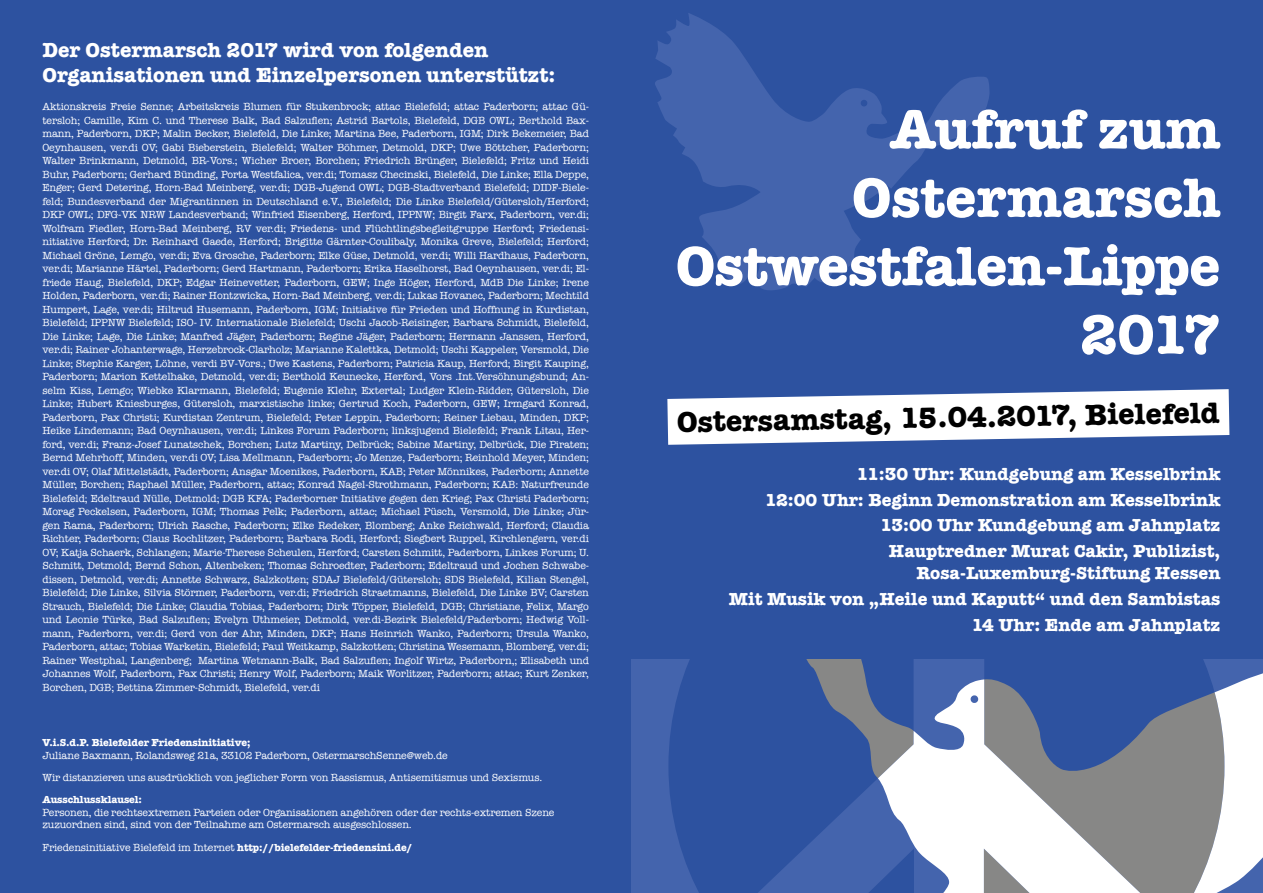
<style>
.page{position:relative;width:1263px;height:893px;background:#2d52a0}
.page>*{position:absolute;margin:0;border:0;box-sizing:border-box;transform-origin:0 0}
.t1{font:700 57px/68.4px "American Typewriter";letter-spacing:-.01em;color:#fff;text-align:right}
.t2{font:700 30px "American Typewriter";color:#000}
.t3{font:700 21px/25.2px "American Typewriter";color:#fff}
.t4{font:700 18px/25.8px "American Typewriter";color:#fff;text-align:right}
.t5{font:10.5px/13.5px "American Typewriter";letter-spacing:-.01em;color:#fff}
.t6{font:700 10.5px "American Typewriter";letter-spacing:-.01em;color:#fff}
.s1{font-weight:700}
</style>
<div class="page">
<svg style="left:655px;top:13px;width:335px;height:277px"></svg>
<svg style="left:631px;top:659px;width:68px;height:234px"></svg>
<svg style="left:758px;top:659px;width:226px;height:234px"></svg>
<div style="left:1150px;top:703px;width:38px;height:190px;background:#878786"></div>
<svg style="left:797px;top:659px;width:116px;height:119px"></svg>
<svg style="left:1188px;top:659px;width:75px;height:234px"></svg>
<svg style="left:878px;top:679px;width:272px;height:214px"></svg>
<svg style="left:667px;top:389px;width:562px;height:56px"></svg>
<h3 class="t3" style="left:43px;top:37px;width:514px">Der Ostermarsch 2017 wird von folgenden<br>Organisationen und Einzelpersonen unterstützt:</h3>
<p class="t5" style="left:43px;top:100px;width:548px;text-align:justify">Aktionskreis Freie Senne; Arbeitskreis Blumen für Stukenbrock; attac Bielefeld; attac Paderborn; attac Gü&shy;tersloh; Camille, Kim C. und Therese Balk, Bad Salzuflen; Astrid Bartols, Bielefeld, DGB OWL; Berthold Bax&shy;mann, Paderborn, DKP; Malin Becker, Bielefeld, Die Linke; Martina Bee, Paderborn, IGM; Dirk Bekemeier, Bad Oeynhausen, ver.di OV; Gabi Bieberstein, Bielefeld; Walter Böhmer, Detmold, DKP; Uwe Böttcher, Paderborn; Walter Brinkmann, Detmold, BR-Vors.; Wicher Broer, Borchen; Friedrich Brünger, Bielefeld; Fritz und Heidi Buhr, Paderborn; Gerhard Bünding, Porta Westfalica, ver.di; Tomasz Checinski, Bielefeld, Die Linke; Ella Deppe, Enger; Gerd Detering, Horn-Bad Meinberg, ver.di; DGB-Jugend OWL; DGB-Stadtverband Bielefeld; DIDF-Biele&shy;feld; Bundesverband der Migrantinnen in Deutschland e.V., Bielefeld; Die Linke Bielefeld/Gütersloh/Herford; DKP OWL; DFG-VK NRW Landesverband; Winfried Eisenberg, Herford, IPPNW; Birgit Farx, Paderborn, ver.di; Wolfram Fiedler, Horn-Bad Meinberg, RV ver.di; Friedens- und Flüchtlingsbegleitgruppe Herford; Friedensi&shy;nitiative Herford; Dr. Reinhard Gaede, Herford; Brigitte Gärnter-Coulibaly, Monika Greve, Bielefeld; Herford; Michael Gröne, Lemgo, ver.di; Eva Grosche, Paderborn; Elke Güse, Detmold, ver.di; Willi Hardhaus, Paderborn, ver.di; Marianne Härtel, Paderborn; Gerd Hartmann, Paderborn; Erika Haselhorst, Bad Oeynhausen, ver.di; El&shy;friede Haug, Bielefeld, DKP; Edgar Heinevetter, Paderborn, GEW; Inge Höger, Herford, MdB Die Linke; Irene Holden, Paderborn, ver.di; Rainer Hontzwicka, Horn-Bad Meinberg, ver.di; Lukas Hovanec, Paderborn; Mechtild Humpert, Lage, ver.di; Hiltrud Husemann, Paderborn, IGM; Initiative für Frieden und Hoffnung in Kurdistan, Bielefeld; IPPNW Bielefeld; ISO- IV. Internationale Bielefeld; Uschi Jacob-Reisinger, Barbara Schmidt, Bielefeld, Die Linke; Lage, Die Linke; Manfred Jäger, Paderborn; Regine Jäger, Paderborn; Hermann Janssen, Herford, ver.di; Rainer Johanterwage, Herzebrock-Clarholz; Marianne Kalettka, Detmold; Uschi Kappeler, Versmold, Die Linke; Stephie Karger, Löhne, verdi BV-Vors.; Uwe Kastens, Paderborn; Patricia Kaup, Herford; Birgit Kauping, Paderborn; Marion Kettelhake, Detmold, ver.di; Berthold Keunecke, Herford, Vors .Int.Versöhnungsbund; An&shy;selm Kiss, Lemgo; Wiebke Klarmann, Bielefeld; Eugenie Klehr, Extertal; Ludger Klein-Ridder, Gütersloh, Die Linke; Hubert Kniesburges, Gütersloh, marxistische linke; Gertrud Koch, Paderborn, GEW; Irmgard Konrad, Paderborn, Pax Christi; Kurdistan Zentrum, Bielefeld; Peter Leppin, Paderborn; Reiner Liebau, Minden, DKP; Heike Lindemann; Bad Oeynhausen, ver.di; Linkes Forum Paderborn; linksjugend Bielefeld; Frank Litau, Her&shy;ford, ver.di; Franz-Josef Lunatschek, Borchen; Lutz Martiny, Delbrück; Sabine Martiny, Delbrück, Die Piraten; Bernd Mehrhoff, Minden, ver.di OV; Lisa Mellmann, Paderborn; Jo Menze, Paderborn; Reinhold Meyer, Minden; ver.di OV; Olaf Mittelstädt, Paderborn; Ansgar Moenikes, Paderborn, KAB; Peter Mönnikes, Paderborn; Annette Müller, Borchen; Raphael Müller, Paderborn, attac; Konrad Nagel-Strothmann, Paderborn; KAB: Naturfreunde Bielefeld; Edeltraud Nülle, Detmold; DGB KFA; Paderborner Initiative gegen den Krieg; Pax Christi Paderborn; Morag Peckelsen, Paderborn, IGM; Thomas Pelk; Paderborn, attac; Michael Püsch, Versmold, Die Linke; Jür&shy;gen Rama, Paderborn; Ulrich Rasche, Paderborn; Elke Redeker, Blomberg; Anke Reichwald, Herford; Claudia Richter, Paderborn; Claus Rochlitzer, Paderborn; Barbara Rodi, Herford; Siegbert Ruppel, Kirchlengern, ver.di OV; Katja Schaerk, Schlangen; Marie-Therese Scheulen, Herford; Carsten Schmitt, Paderborn, Linkes Forum; U.<br>Schmitt, Detmold; Bernd Schon, Altenbeken; Thomas Schroedter, Paderborn; Edeltraud und Jochen Schwabe&shy;dissen, Detmold, ver.di; Annette Schwarz, Salzkotten; SDAJ Bielefeld/Gütersloh; SDS Bielefeld, Kilian Stengel, Bielefeld; Die Linke, Silvia Störmer, Paderborn, ver.di; Friedrich Straetmanns, Bielefeld, Die Linke BV; Carsten Strauch, Bielefeld; Die Linke; Claudia Tobias, Paderborn; Dirk Töpper, Bielefeld, DGB; Christiane, Felix, Margo und Leonie Türke, Bad Salzuflen; Evelyn Uthmeier, Detmold, ver.di-Bezirk Bielefeld/Paderborn; Hedwig Voll&shy;mann, Paderborn, ver.di; Gerd von der Ahr, Minden, DKP; Hans Heinrich Wanko, Paderborn; Ursula Wanko, Paderborn, attac; Tobias Warketin, Bielefeld; Paul Weitkamp, Salzkotten; Christina Wesemann, Blomberg, ver.di; Rainer Westphal, Langenberg; Martina Wetmann-Balk, Bad Salzuflen; Ingolf Wirtz, Paderborn,; Elisabeth und Johannes Wolf, Paderborn, Pax Christi; Henry Wolf, Paderborn; Maik Worlitzer, Paderborn; attac; Kurt Zenker, Borchen, DGB; Bettina Zimmer-Schmidt, Bielefeld, ver.di</p>
<p class="t6" style="left:43px;top:736px;width:209px">V.i.S.d.P. Bielefelder Friedensinitiative;</p>
<p class="t5" style="left:43px;top:745px;width:501px;line-height:22px">Juliane Baxmann, Rolandsweg 21a, 33102 Paderborn, OstermarschSenne@web.de<br>Wir distanzieren uns ausdrücklich von jeglicher Form von Rassismus, Antisemitismus und Sexismus.</p>
<p class="t6" style="left:43px;top:793px;width:101px">Ausschlussklausel:</p>
<p class="t5" style="left:43px;top:806px;width:513px;line-height:12.6px">Personen, die rechtsextremen Parteien oder Organisationen angehören oder der rechts-extremen Szene zuzuordnen sind, sind von der Teilnahme am Ostermarsch ausgeschlossen.</p>
<p class="t5" style="left:43px;top:840px;width:372px">Friedensinitiative Bielefeld im Internet <span class="s1">http://bielefelder-friedensini.de/</span></p>
<h1 class="t1" style="left:676px;top:95px;width:546px">Aufruf zum<br>Ostermarsch<br>Ostwestfalen-Lippe<br>2017</h1>
<h2 class="t2" style="left:677px;top:404px;width:544px;rotate:-1deg">Ostersamstag, 15.04.2017, Bielefeld</h2>
<h3 class="t4" style="left:765px;top:461px;width:457px">11:30 Uhr: Kundgebung am Kesselbrink<br>12:00 Uhr: Beginn Demonstration am Kesselbrink 13:00 Uhr Kundgebung am Jahnplatz Hauptredner Murat Cakir, Publizist,</h3>
<h3 class="t4" style="left:729px;top:560px;width:493px">Rosa-Luxemburg-Stiftung Hessen<br>Mit Musik von „Heile und Kaputt“ und den Sambistas<br>14 Uhr: Ende am Jahnplatz</h3>
</div>
